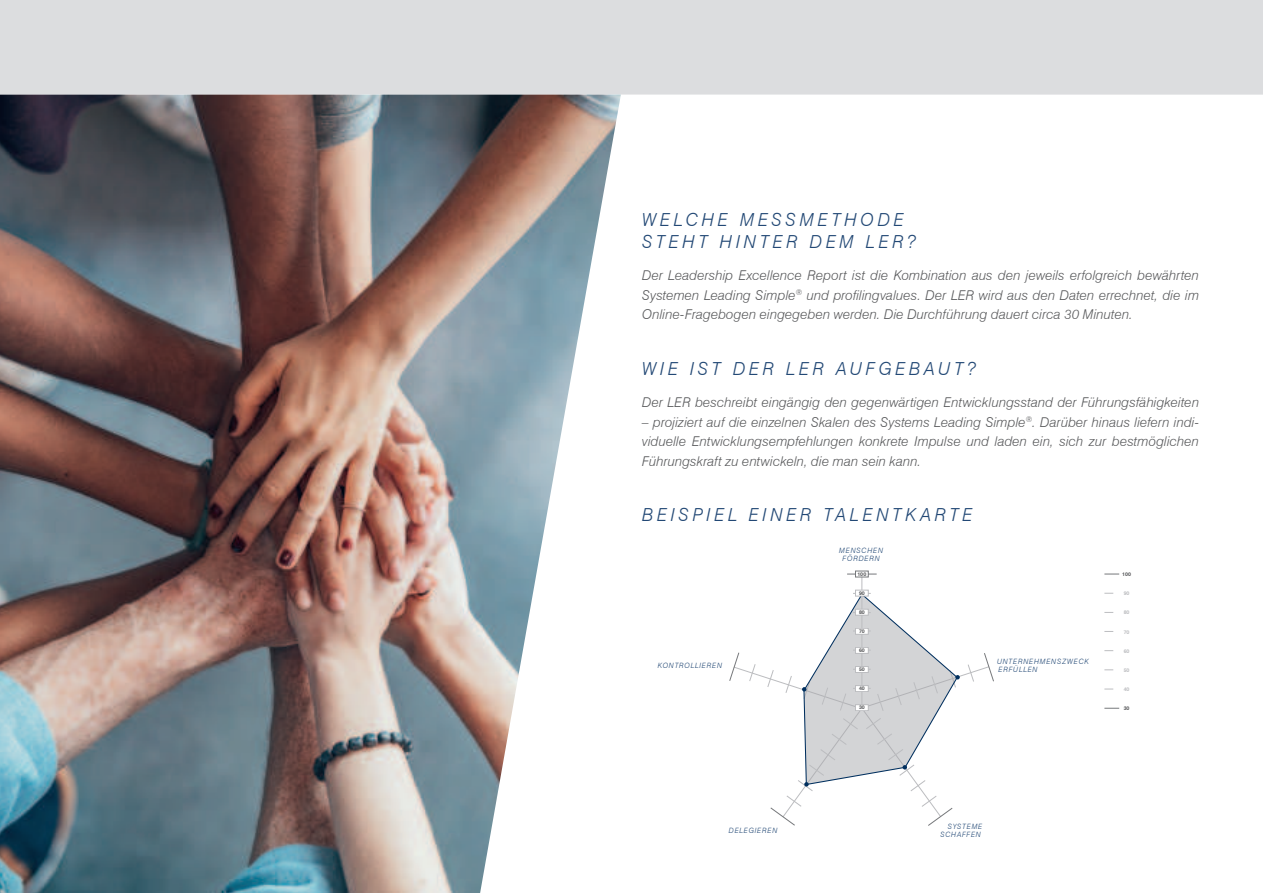
<style>
.page{position:relative;width:1263px;height:893px;background:#fff}
.page>*{position:absolute;margin:0;border:0;box-sizing:border-box;transform-origin:0 0}
.t1{font:italic 300 18px/21.6px "Swiss 721 BT";letter-spacing:.195em;color:#224875}
.t2{font:italic 300 13.5px/19.5px "Swiss 721 BT";letter-spacing:.005em;color:#57585a;text-align:justify}
.t3{font:italic 300 7.35px/7.8px "Swiss 721 BT";letter-spacing:.1em;color:#224875;text-align:center}
.t4{font:700 5.25px "Swiss 721 BT";color:#57585a}
.t5{font:700 5.25px "Swiss 721 BT";color:#bcbdc0}
</style>
<div class="page">
<div style="left:0;top:0;width:1263px;height:95px;background:#dcdddf"></div>
<svg style="left:1104px;top:708px;width:15px;height:1px"></svg>
<svg style="left:1104px;top:574px;width:15px;height:1px"></svg>
<hr style="left:862px;top:574px;width:1px;height:134px;background:#bcbdc0">
<hr style="left:847px;top:574px;width:30px;height:1px;background:#76787b">
<div style="left:855px;top:571px;width:13px;height:6px;background:#fff"></div>
<div style="left:855px;top:590px;width:13px;height:6px;border:1px solid #bcbdc0"></div>
<svg style="left:729px;top:592px;width:265px;height:234px"></svg>
<div style="left:855px;top:686px;width:13px;height:6px;background:#fff"></div>
<div style="left:855px;top:685px;width:13px;height:7px;border:1px solid #bcbdc0"></div>
<div style="left:855px;top:705px;width:13px;height:6px;background:#fff"></div>
<div style="left:855px;top:704px;width:13px;height:7px;border:1px solid #bcbdc0"></div>
<img style="left:0;top:95px;width:621px;height:798px">
<h1 class="t1" style="left:642px;top:211px;width:276px">WELCHE MESSMETHODE<br>STEHT HINTER DEM LER?</h1>
<p class="t2" style="left:642px;top:267px;width:559px">Der Leadership Excellence Report ist die Kombination aus den jeweils erfolgreich bewährten Systemen Leading Simple<sup>®</sup> und profilingvalues. Der LER wird aus den Daten errechnet, die im Online-Fragebogen eingegeben werden. Die Durchführung dauert circa 30 Minuten.</p>
<h1 class="t1" style="left:642px;top:359px;width:336px">WIE IST DER LER AUFGEBAUT?</h1>
<p class="t2" style="left:642px;top:394px;width:559px">Der LER beschreibt eingängig den gegenwärtigen Entwicklungsstand der Führungsfähigkeiten</p>
<p class="t2" style="left:642px;top:413px;width:559px">– projiziert auf die einzelnen Skalen des Systems Leading Simple<sup>®</sup>. Darüber hinaus liefern indi&shy;viduelle Entwicklungsempfehlungen konkrete Impulse und laden ein, sich zur bestmöglichen Führungskraft zu entwickeln, die man sein kann.</p>
<h1 class="t1" style="left:642px;top:506px;width:332px">BEISPIEL EINER TALENTKARTE</h1>
<p class="t3" style="left:658px;top:662px;width:66px">KONTROLLIEREN</p>
<p class="t3" style="left:839px;top:547px;width:45px">MENSCHEN<br>FÖRDERN</p>
<p class="t4" style="left:857px;top:572px;width:11px">100</p>
<p class="t4" style="left:859px;top:591px;width:7px">90</p>
<p class="t4" style="left:859px;top:610px;width:7px">80</p>
<p class="t4" style="left:859px;top:629px;width:7px">70</p>
<p class="t4" style="left:859px;top:648px;width:7px">60</p>
<p class="t4" style="left:859px;top:668px;width:7px">50</p>
<p class="t4" style="left:859px;top:687px;width:7px">40</p>
<p class="t4" style="left:859px;top:706px;width:7px">30</p>
<p class="t3" style="left:997px;top:658px;width:93px;text-align:left">UNTERNEHMENSZWECK<br>ERFÜLLEN</p>
<p class="t4" style="left:1122px;top:572px;width:10px">100</p>
<p class="t5" style="left:1124px;top:592px;width:7px">90</p>
<p class="t5" style="left:1124px;top:611px;width:7px">80</p>
<p class="t5" style="left:1124px;top:630px;width:7px">70</p>
<p class="t5" style="left:1124px;top:649px;width:7px">60</p>
<p class="t5" style="left:1124px;top:668px;width:7px">50</p>
<p class="t5" style="left:1124px;top:687px;width:7px">40</p>
<p class="t4" style="left:1124px;top:706px;width:7px">30</p>
<p class="t3" style="left:729px;top:827px;width:50px">DELEGIEREN</p>
<p class="t3" style="left:940px;top:823px;width:44px;text-align:right">SYSTEME<br>SCHAFFEN</p>
</div>
